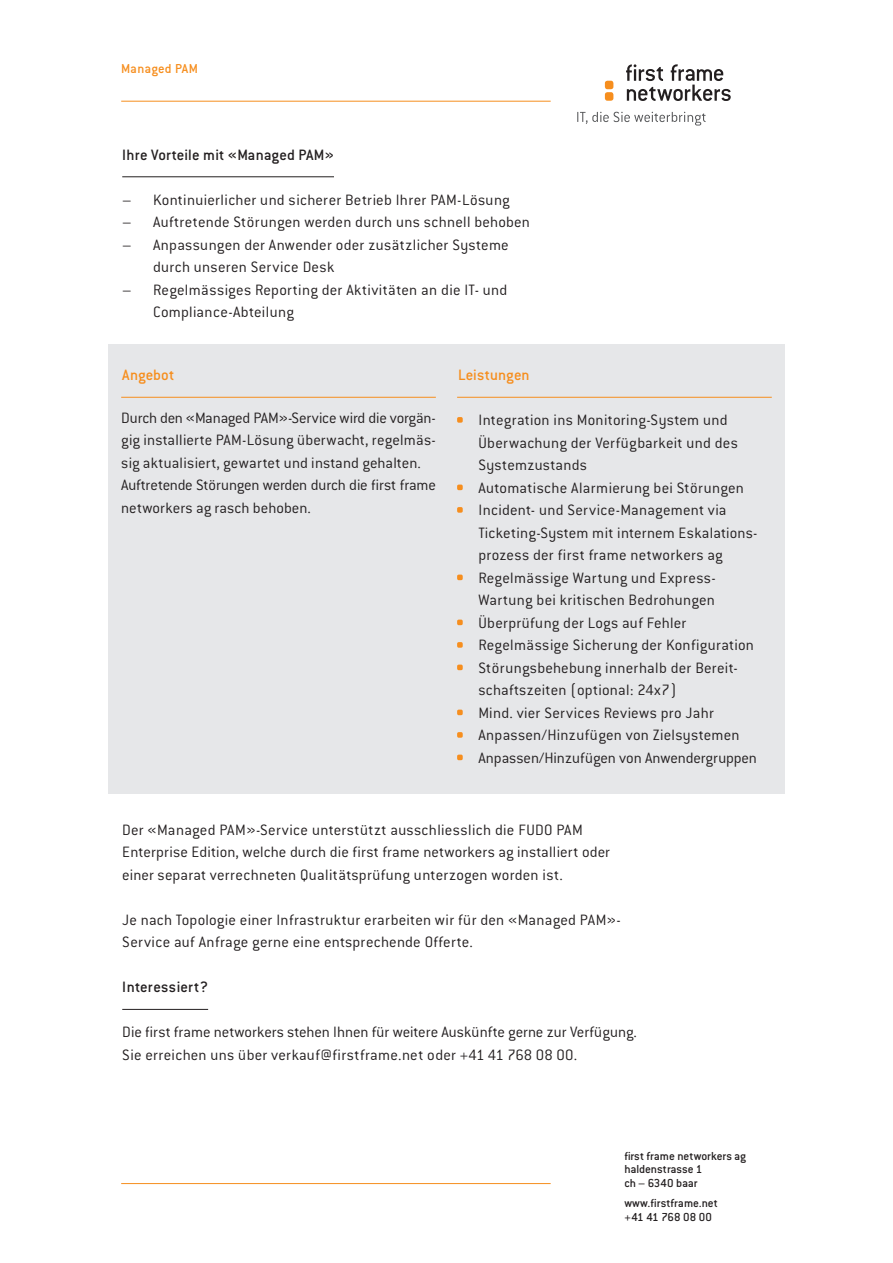
<style>
.page{position:relative;width:893px;height:1263px;background:#fff}
.page>*{position:absolute;margin:0;border:0;box-sizing:border-box;transform-origin:0 0}
.t1{font:300 16.5px/22.5px "Conduit ITC Std";letter-spacing:.015em;color:#231f20}
.t2{font:500 16.5px "Conduit ITC Std";letter-spacing:.01em;color:#231f20}
.t3{font:500 16.5px "Conduit ITC Std";letter-spacing:.005em;color:#f68e1e}
.t4{font:500 14.25px "Conduit ITC Std";letter-spacing:.015em;color:#f68e1e}
.t5{font:500 12.75px/13.5px "Conduit ITC Std";color:#231f20}
</style>
<div class="page">
<hr style="left:121px;top:1183px;width:430px;height:1px;background:#f68e1e">
<hr style="left:121px;top:101px;width:430px;height:1px;background:#f68e1e">
<svg style="left:626px;top:64px;width:105px;height:37px"></svg>
<div style="left:605px;top:92px;width:8px;height:9px;background:#f68e1e;border-radius:3px"></div>
<div style="left:605px;top:81px;width:8px;height:8px;background:#f68e1e;border-radius:3px"></div>
<svg style="left:577px;top:112px;width:129px;height:14px"></svg>
<div style="left:108px;top:345px;width:676px;height:449px;background:#e6e7e9"></div>
<hr style="left:122px;top:177px;width:212px;height:1px;background:#231f20">
<hr style="left:122px;top:1009px;width:86px;height:1px;background:#231f20">
<hr style="left:121px;top:397px;width:315px;height:1px;background:#f68e1e">
<hr style="left:457px;top:397px;width:315px;height:1px;background:#f68e1e">
<svg style="left:457px;top:417px;width:6px;height:6px"></svg>
<svg style="left:457px;top:485px;width:6px;height:5px"></svg>
<svg style="left:457px;top:507px;width:6px;height:6px"></svg>
<svg style="left:457px;top:575px;width:6px;height:5px"></svg>
<svg style="left:457px;top:620px;width:6px;height:5px"></svg>
<svg style="left:457px;top:642px;width:6px;height:6px"></svg>
<svg style="left:457px;top:665px;width:6px;height:5px"></svg>
<svg style="left:457px;top:710px;width:6px;height:5px"></svg>
<svg style="left:457px;top:732px;width:6px;height:6px"></svg>
<svg style="left:457px;top:755px;width:6px;height:5px"></svg>
<p class="t4" style="left:121px;top:60px;width:78px">Managed PAM</p>
<p class="t2" style="left:122px;top:144px;width:213px">Ihre Vorteile mit «Managed PAM»</p>
<p class="t1" style="left:122px;top:188px;width:389px">– Kontinuierlicher und sicherer Betrieb Ihrer PAM-Lösung</p>
<p class="t1" style="left:122px;top:210px;width:409px">– Auftretende Störungen werden durch uns schnell behoben</p>
<p class="t1" style="left:153px;top:233px;width:357px;text-indent:-31px">– Anpassungen der Anwender oder zusätzlicher Systeme durch unseren Service Desk</p>
<p class="t1" style="left:153px;top:278px;width:356px;text-indent:-31px">– Regelmässiges Reporting der Aktivitäten an die IT- und<br>Compliance-Abteilung</p>
<p class="t3" style="left:122px;top:365px;width:54px">Angebot</p>
<p class="t1" style="left:121px;top:406px;width:316px">Durch den «Managed PAM»-Service wird die vorgän&shy;gig installierte PAM-Lösung überwacht, regelmäs&shy;sig aktualisiert, gewartet und instand gehalten.<br>Auftretende Störungen werden durch die first frame networkers ag rasch behoben.</p>
<p class="t3" style="left:458px;top:365px;width:73px">Leistungen</p>
<p class="t1" style="left:478px;top:408px;width:281px">Integration ins Monitoring-System und Überwachung der Verfügbarkeit und des Systemzustands<br>Automatische Alarmierung bei Störungen Incident- und Service-Management via Ticketing-System mit internem Eskalations&shy;prozess der first frame networkers ag Regelmässige Wartung und Express-Wartung bei kritischen Bedrohungen Überprüfung der Logs auf Fehler Regelmässige Sicherung der Konfiguration Störungsbehebung innerhalb der Bereit&shy;schaftszeiten (optional: 24x7)<br>Mind. vier Services Reviews pro Jahr Anpassen/Hinzufügen von Zielsystemen Anpassen/Hinzufügen von Anwendergruppen</p>
<p class="t1" style="left:122px;top:818px;width:489px">Der «Managed PAM»-Service unterstützt ausschliesslich die FUDO PAM<br>Enterprise Edition, welche durch die first frame networkers ag installiert oder einer separat verrechneten Qualitätsprüfung unterzogen worden ist.</p>
<p class="t1" style="left:122px;top:908px;width:500px">Je nach Topologie einer Infrastruktur erarbeiten wir für den «Managed PAM»-<br>Service auf Anfrage gerne eine entsprechende Offerte.</p>
<p class="t2" style="left:122px;top:977px;width:87px">Interessiert?</p>
<p class="t1" style="left:122px;top:1020px;width:516px">Die first frame networkers stehen Ihnen für weitere Auskünfte gerne zur Verfügung.<br>Sie erreichen uns über verkauf@firstframe.net oder +41 41 768 08 00.</p>
<p class="t5" style="left:624px;top:1149px;width:123px">first frame networkers ag haldenstrasse 1<br>ch – 6340 baar</p>
<p class="t5" style="left:624px;top:1196px;width:95px">www.firstframe.net +41 41 768 08 00</p>
</div>
